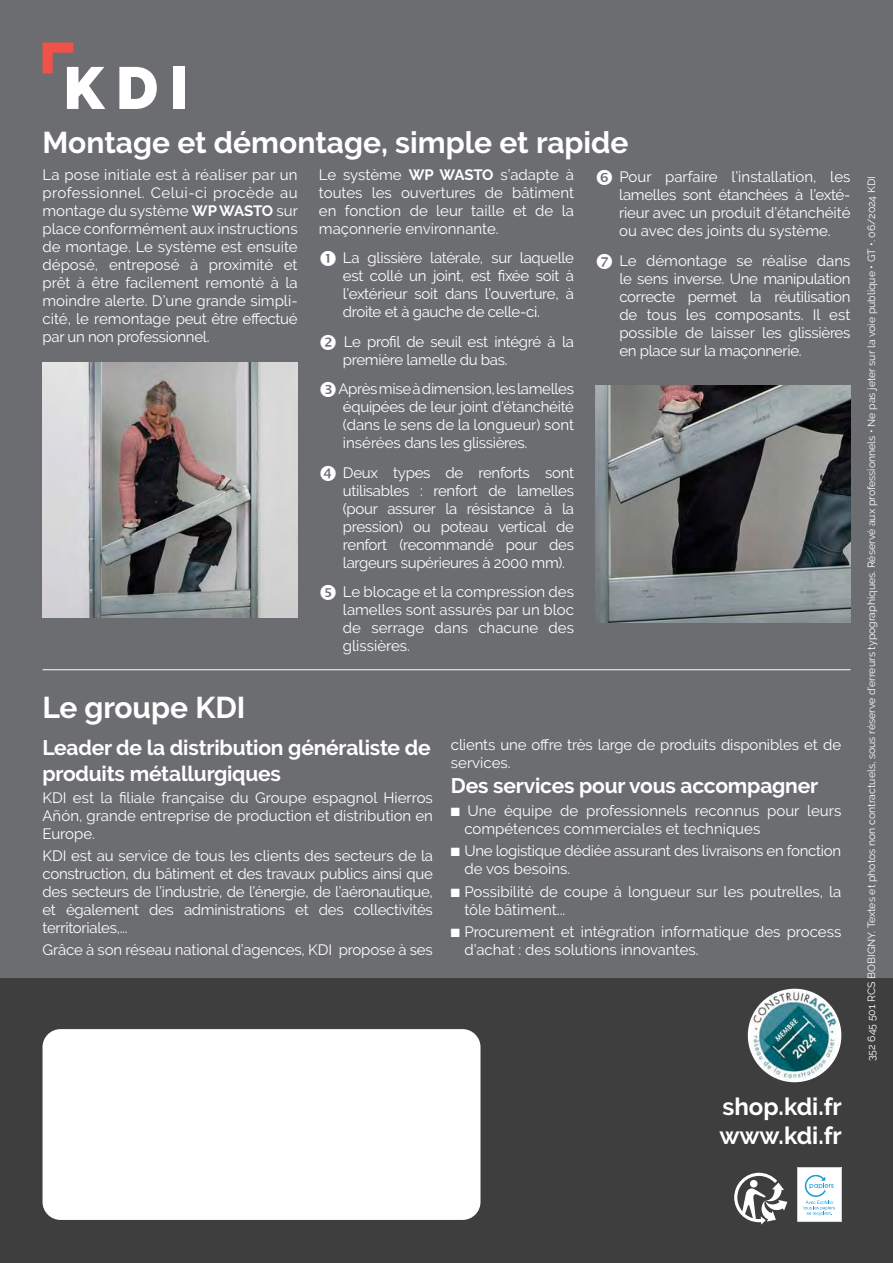
<style>
.page{position:relative;width:893px;height:1263px;background:#6c6d70}
.page>*{position:absolute;margin:0;border:0;box-sizing:border-box;transform-origin:0 0}
.t1{font:700 30px "Raleway";color:#fff}
.t2{font:700 24px/28.8px "Raleway";color:#fff}
.t3{font:700 21px/25.2px "Raleway";letter-spacing:-.01em;color:#fff}
.t4{font:15px/18px "Raleway";letter-spacing:-.01em;color:#fff;text-align:justify}
.t5{font:10.5px "Raleway";color:#fff}
.s1{font-weight:700}
</style>
<div class="page">
<div style="left:0;top:978px;width:893px;height:285px;background:#3e3e3f"></div>
<div style="left:43px;top:1029px;width:437px;height:191px;background:#fff;border-radius:18px"></div>
<svg style="left:734px;top:1173px;width:53px;height:51px"></svg>
<svg style="left:797px;top:1167px;width:44px;height:55px;background:#e4f4fa"></svg>
<img style="left:748px;top:989px;width:93px;height:93px;border-radius:47px">
<img style="left:43px;top:363px;width:255px;height:255px">
<img style="left:595px;top:385px;width:255px;height:238px">
<hr style="left:43px;top:669px;width:807px;height:1px;background:#fff">
<svg style="left:119px;top:67px;width:38px;height:42px"></svg>
<div style="left:173px;top:67px;width:12px;height:42px;background:#fff"></div>
<svg style="left:43px;top:43px;width:62px;height:66px"></svg>
<p class="t1" style="left:43px;top:125px;width:588px">Montage et démontage, simple et rapide</p>
<p class="t4" style="left:43px;top:166px;width:257px">La pose initiale est à réaliser par un professionnel. Celui-ci procède au montage du système <span class="s1">WP WASTO</span> sur place conformément aux instructions de montage. Le système est ensuite déposé, entreposé à proximité et prêt à être facilement remonté à la moindre alerte. D’une grande simpli&shy;cité, le remontage peut être effectué par un non professionnel.</p>
<p class="t4" style="left:319px;top:166px;width:257px">Le système <span class="s1">WP WASTO</span> s’adapte à toutes les ouvertures de bâtiment en fonction de leur taille et de la maçonnerie environnante.</p>
<p class="t4" style="left:619px;top:168px;width:233px">Pour parfaire l’installation, les lamelles sont étanchées à l’exté&shy;rieur avec un produit d’étanchéité ou avec des joints du système.</p>
<p class="t4" style="left:619px;top:251px;width:233px">Le démontage se réalise dans le sens inverse. Une manipulation correcte permet la réutilisation de tous les composants. Il est possible de laisser les glissières en place sur la maçonnerie.</p>
<p class="t4" style="left:343px;top:249px;width:233px">La glissière latérale, sur laquelle est collé un joint, est fixée soit à l’extérieur soit dans l’ouverture, à droite et à gauche de celle-ci.</p>
<p class="t4" style="left:343px;top:333px;width:233px">Le profil de seuil est intégré à la première lamelle du bas.</p>
<p class="t4" style="left:343px;top:380px;width:233px;text-indent:-5px">Après mise à dimension, les lamelles équipées de leur joint d’étanchéité (dans le sens de la longueur) sont insérées dans les glissières.</p>
<p class="t4" style="left:343px;top:463px;width:233px">Deux types de renforts sont utilisables : renfort de lamelles (pour assurer la résistance à la pression) ou poteau vertical de renfort (recommandé pour des largeurs supérieures à 2000 mm).</p>
<p class="t4" style="left:343px;top:583px;width:233px">Le blocage et la compression des lamelles sont assurés par un bloc de serrage dans chacune des glissières.</p>
<p class="t1" style="left:43px;top:690px;width:204px">Le groupe KDI</p>
<p class="t3" style="left:43px;top:735px;width:390px">Leader de la distribution généraliste de produits métallurgiques</p>
<p class="t4" style="left:43px;top:788px;width:392px">KDI est la filiale française du Groupe espagnol Hierros Añón, grande entreprise de production et distribution en Europe.</p>
<p class="t4" style="left:43px;top:847px;width:392px">KDI est au service de tous les clients des secteurs de la construction, du bâtiment et des travaux publics ainsi que des secteurs de l’industrie, de l’énergie, de l’aéronautique, et également des administrations et des collectivités territoriales,...</p>
<p class="t4" style="left:43px;top:941px;width:392px">Grâce à son réseau national d’agences, KDI propose à ses</p>
<p class="t4" style="left:451px;top:735px;width:392px">clients une offre très large de produits disponibles et de services.</p>
<p class="t3" style="left:451px;top:773px;width:369px">Des services pour vous accompagner</p>
<p class="t4" style="left:464px;top:801px;width:378px;text-indent:-13px">■ Une équipe de professionnels reconnus pour leurs compétences commerciales et techniques</p>
<p class="t4" style="left:464px;top:842px;width:378px;text-indent:-14px">■ Une logistique dédiée assurant des livraisons en fonction de vos besoins.</p>
<p class="t4" style="left:464px;top:882px;width:378px;text-indent:-14px">■ Possibilité de coupe à longueur sur les poutrelles, la tôle bâtiment...</p>
<p class="t4" style="left:464px;top:923px;width:378px;text-indent:-14px">■ Procurement et intégration informatique des process d’achat : des solutions innovantes.</p>
<h2 class="t2" style="left:719px;top:1092px;width:124px">shop.kdi.fr www.kdi.fr</h2>
<p class="t5" style="left:865px;top:1061px;width:886px;rotate:-90deg">352 645 501 RCS BOBIGNY. Textes et photos non contractuels, sous réserve d’erreurs typographiques. Réservé aux professionnels • Ne pas jeter sur la voie publique • GT •. 06/2024 KDI</p>
</div>
